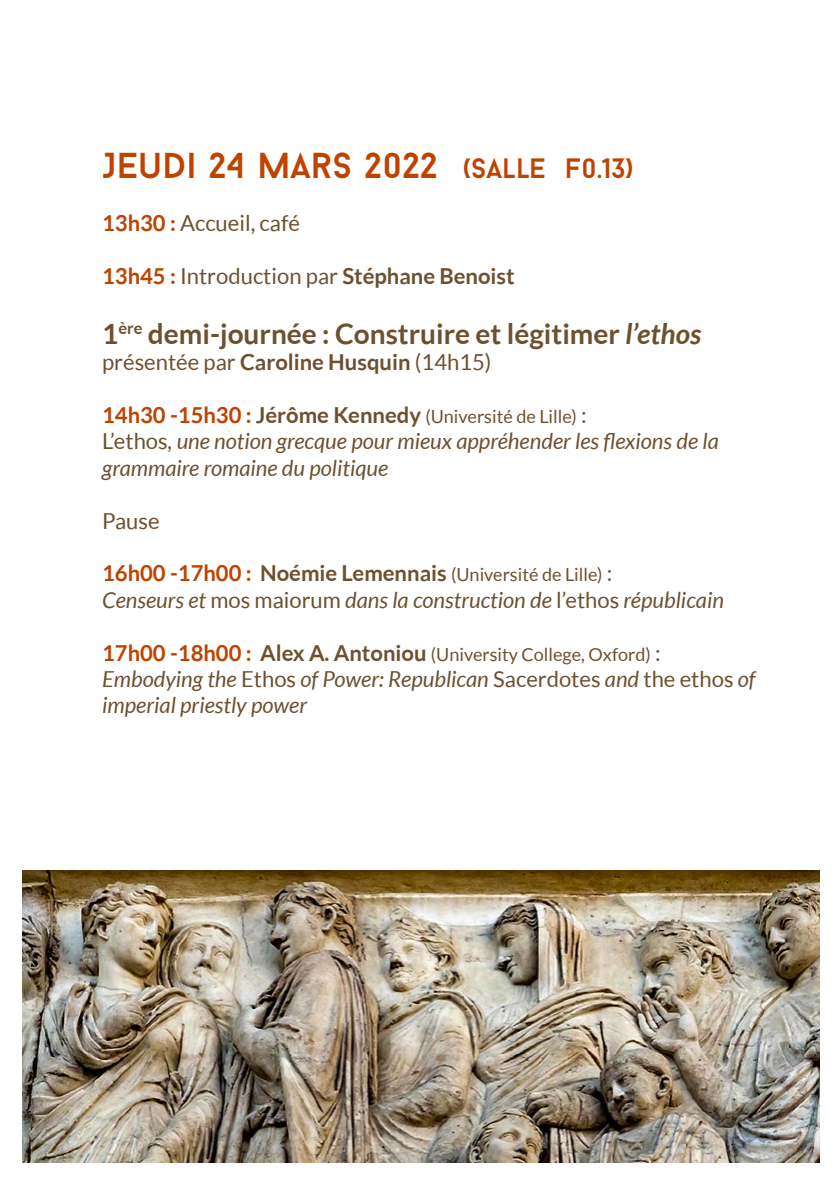
<style>
.page{position:relative;width:840px;height:1191px;background:#fff}
.page>*{position:absolute;margin:0;border:0;box-sizing:border-box;transform-origin:0 0}
.t1{font:36px "Baron Neue";color:#bf4300}
.t2{font:700 28px "Lato";color:#6d5030}
.t3{font:italic 22px/26.4px "Lato";color:#6d5030}
.t4{font:22px "Lato";color:#6d5030}
.t5{font:18px "Lato";color:#6d5030}
.s1{font-size:28px}
.s2{font-weight:700;color:#bf4300}
.s3{font-weight:700}
.s4{font-style:italic}
.s5{font-weight:700;font-size:22px;color:#bf4300}
.s6{font-weight:700;font-size:22px}
.s7{font-size:22px}
.s8{font-style:normal}
</style>
<div class="page">
<img style="left:23px;top:870px;width:795px;height:292px">
<h1 class="t1" style="left:102px;top:143px;width:533px">JEUDI 24 MARS 2022 <span class="s1">(SALLE F0.13)</span></h1>
<p class="t4" style="left:102px;top:211px;width:199px"><span class="s2">13h30 :</span> Accueil, café</p>
<p class="t4" style="left:102px;top:263px;width:414px"><span class="s2">13h45 :</span> Introduction par <span class="s3">Stéphane Benoist</span></p>
<p class="t2" style="left:102px;top:317px;width:600px">1<sup>ère</sup> demi-journée : Construire et légitimer <span class="s4">l’ethos</span></p>
<p class="t4" style="left:102px;top:350px;width:390px">présentée par <span class="s3">Caroline Husquin</span> (14h15)</p>
<p class="t5" style="left:102px;top:406px;width:486px"><span class="s5">14h30 -15h30 :</span> <span class="s6">Jérôme Kennedy</span> (Université de Lille) <span class="s7">:</span></p>
<p class="t3" style="left:102px;top:429px;width:617px"><span class="s8">L’ethos</span>, une notion grecque pour mieux appréhender les flexions de la grammaire romaine du politique</p>
<p class="t4" style="left:102px;top:508px;width:59px">Pause</p>
<p class="t5" style="left:102px;top:565px;width:511px"><span class="s5">16h00 -17h00 :</span> <span class="s6">Noémie Lemennais</span> (Université de Lille) <span class="s7">:</span></p>
<p class="t3" style="left:102px;top:587px;width:623px">Censeurs et <span class="s8">mos maiorum</span> dans la construction de <span class="s8">l’ethos</span> républicain</p>
<p class="t5" style="left:102px;top:644px;width:559px"><span class="s5">17h00 -18h00 :</span> <span class="s6">Alex A. Antoniou</span> (University College, Oxford) <span class="s7">:</span></p>
<p class="t3" style="left:102px;top:666px;width:654px">Embodying the <span class="s8">Ethos</span> of Power: Republican <span class="s8">Sacerdotes</span> and <span class="s8">the ethos</span> of imperial priestly power</p>
</div>
